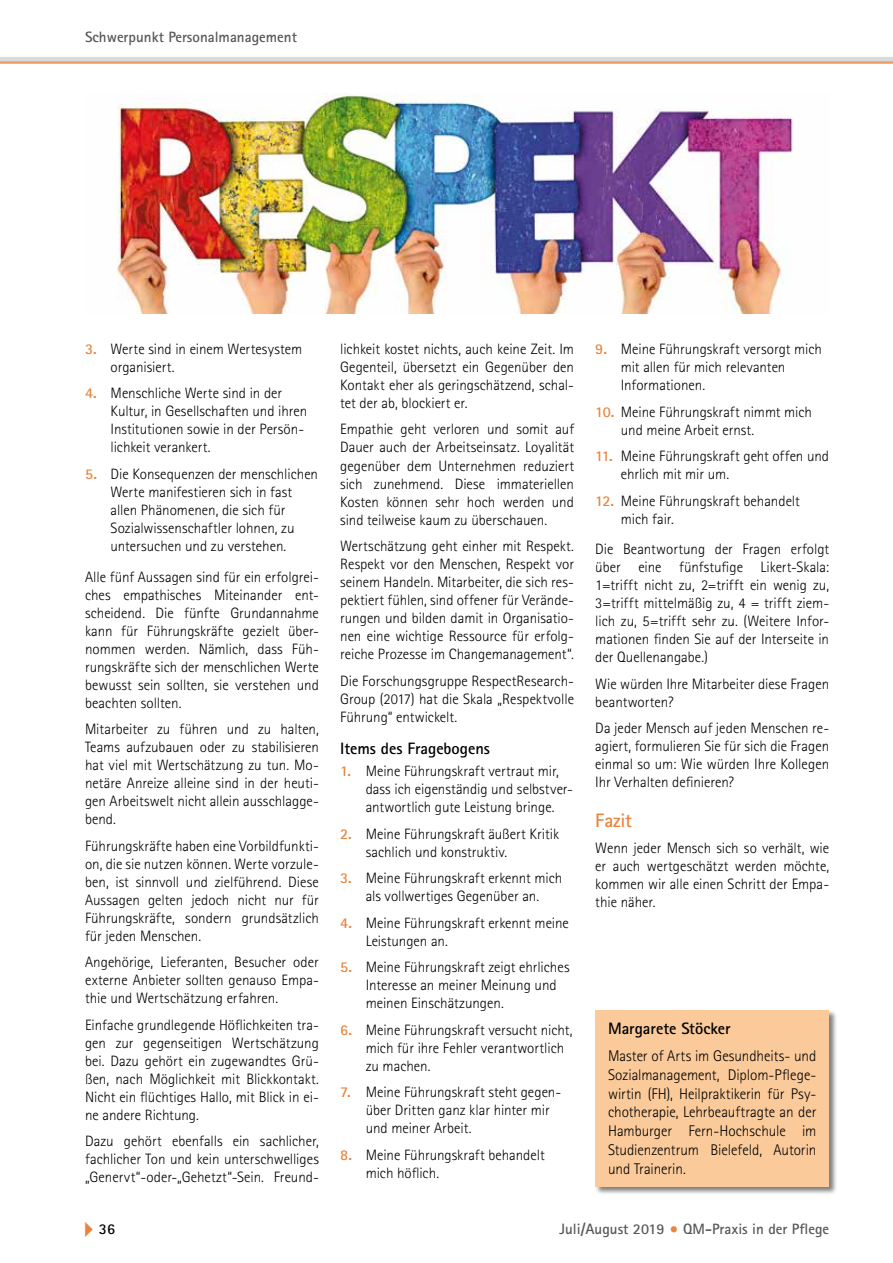
<style>
.page{position:relative;width:893px;height:1263px;background:#fff}
.page>*{position:absolute;margin:0;border:0;box-sizing:border-box;transform-origin:0 0}
.t1{font:700 19.5px "Rotis Sans Serif Std";letter-spacing:-.01em;color:#e8853e}
.t2{font:700 16.5px "Rotis Sans Serif Std";letter-spacing:-.005em;color:#000}
.t3{font:300 15.45px/18.8px "Rotis Sans Serif Std";letter-spacing:-.005em;color:#000;text-align:justify}
.t4{font:300 15px/18px "Rotis Sans Serif Std";letter-spacing:-.005em;color:#000}
.t5{font:700 15px "Rotis Sans Serif Std";color:#58585a}
.t6{font:700 15px "Rotis Sans Serif Std";color:#000}
.s1{font-weight:700;color:#e8853e}
.s2{color:#e8853e}
</style>
<div class="page">
<div style="left:0;top:49px;width:893px;height:20px;background:#fff;opacity:.59"></div>
<hr style="left:0;top:57px;width:893px;height:4px;background:#d9dadb">
<img style="left:117px;top:94px;width:676px;height:220px">
<div style="left:595px;top:1009px;width:243px;height:186px;background:#000;opacity:.5"></div>
<div style="left:595px;top:1010px;width:234px;height:176px;background:#faca9a"></div>
<p class="t5" style="left:85px;top:28px;width:213px">Schwerpunkt Personalmanagement</p>
<p class="t4" style="left:111px;top:340px;width:193px;text-indent:-26px"><span class="s1">3.</span> Werte sind in einem Wertesystem organisiert.</p>
<p class="t4" style="left:111px;top:384px;width:198px;text-indent:-26px"><span class="s1">4.</span> Menschliche Werte sind in der<br>Kultur, in Gesellschaften und ihren<br>Institutionen sowie in der Persön&shy;lichkeit verankert.</p>
<p class="t4" style="left:85px;top:465px;width:235px;text-align:center"><span class="s1">5.</span> Die Konsequenzen der menschlichen Werte manifestieren sich in fast<br>allen Phänomenen, die sich für Sozialwissenschaftler lohnen, zu untersuchen und zu verstehen.</p>
<p class="t4" style="left:85px;top:568px;width:235px;text-align:justify">Alle fünf Aussagen sind für ein erfolgrei&shy;ches empathisches Miteinander ent&shy;scheidend. Die fünfte Grundannahme kann für Führungskräfte gezielt über&shy;nommen werden. Nämlich, dass Füh&shy;rungskräfte sich der menschlichen Werte bewusst sein sollten, sie verstehen und beachten sollten.</p>
<p class="t4" style="left:85px;top:720px;width:235px;text-align:justify">Mitarbeiter zu führen und zu halten, Teams aufzubauen oder zu stabilisieren hat viel mit Wertschätzung zu tun. Mo&shy;netäre Anreize alleine sind in der heuti&shy;gen Arbeitswelt nicht allein ausschlagge&shy;bend.</p>
<p class="t4" style="left:85px;top:837px;width:235px;text-align:justify">Führungskräfte haben eine Vorbildfunkti&shy;on, die sie nutzen können. Werte vorzule&shy;ben, ist sinnvoll und zielführend. Diese Aussagen gelten jedoch nicht nur für Führungskräfte, sondern grundsätzlich für jeden Menschen.</p>
<p class="t4" style="left:85px;top:953px;width:235px;text-align:justify">Angehörige, Lieferanten, Besucher oder externe Anbieter sollten genauso Empa&shy;thie und Wertschätzung erfahren.</p>
<p class="t4" style="left:85px;top:1016px;width:235px;text-align:justify">Einfache grundlegende Höflichkeiten tra&shy;gen zur gegenseitigen Wertschätzung bei. Dazu gehört ein zugewandtes Grü&shy;ßen, nach Möglichkeit mit Blickkontakt.<br>Nicht ein flüchtiges Hallo, mit Blick in ei&shy;ne andere Richtung.</p>
<p class="t4" style="left:85px;top:1132px;width:235px;text-align:justify">Dazu gehört ebenfalls ein sachlicher, fachlicher Ton und kein unterschwelliges „Genervt“-oder-„Gehetzt“-Sein. Freund-</p>
<p class="t4" style="left:340px;top:340px;width:235px;text-align:justify">lichkeit kostet nichts, auch keine Zeit. Im Gegenteil, übersetzt ein Gegenüber den Kontakt eher als geringschätzend, schal&shy;tet der ab, blockiert er.</p>
<p class="t4" style="left:340px;top:420px;width:235px;text-align:justify">Empathie geht verloren und somit auf Dauer auch der Arbeitseinsatz. Loyalität gegenüber dem Unternehmen reduziert sich zunehmend. Diese immateriellen Kosten können sehr hoch werden und sind teilweise kaum zu überschauen.</p>
<p class="t4" style="left:340px;top:537px;width:235px;text-align:justify">Wertschätzung geht einher mit Respekt.<br>Respekt vor den Menschen, Respekt vor seinem Handeln. Mitarbeiter, die sich res&shy;pektiert fühlen, sind offener für Verände&shy;rungen und bilden damit in Organisatio&shy;nen eine wichtige Ressource für erfolg&shy;reiche Prozesse im Changemanagement“.</p>
<p class="t4" style="left:340px;top:671px;width:235px;text-align:justify">Die Forschungsgruppe RespectResearch-Group (2017) hat die Skala „Respektvolle Führung“ entwickelt.</p>
<p class="t2" style="left:340px;top:738px;width:151px">Items des Fragebogens</p>
<p class="t4" style="left:366px;top:762px;width:209px;text-indent:-26px"><span class="s1">1.</span> Meine Führungskraft vertraut mir, dass ich eigenständig und selbstver&shy;antwortlich gute Leistung bringe.</p>
<p class="t4" style="left:366px;top:824px;width:195px;text-indent:-26px"><span class="s1">2.</span> Meine Führungskraft äußert Kritik sachlich und konstruktiv.</p>
<p class="t4" style="left:340px;top:869px;width:224px;text-align:center"><span class="s1">3.</span> Meine Führungskraft erkennt mich als vollwertiges Gegenüber an.</p>
<p class="t4" style="left:366px;top:913px;width:205px;text-indent:-26px"><span class="s1">4.</span> Meine Führungskraft erkennt meine<br>Leistungen an.</p>
<p class="t4" style="left:366px;top:958px;width:205px;text-indent:-26px"><span class="s1">5.</span> Meine Führungskraft zeigt ehrliches<br>Interesse an meiner Meinung und meinen Einschätzungen.</p>
<p class="t4" style="left:366px;top:1020px;width:208px;text-indent:-26px"><span class="s1">6.</span> Meine Führungskraft versucht nicht, mich für ihre Fehler verantwortlich zu machen.</p>
<p class="t4" style="left:366px;top:1083px;width:197px;text-indent:-26px"><span class="s1">7.</span> Meine Führungskraft steht gegen&shy;über Dritten ganz klar hinter mir und meiner Arbeit.</p>
<p class="t4" style="left:366px;top:1145px;width:181px;text-indent:-26px"><span class="s1">8.</span> Meine Führungskraft behandelt mich höflich.</p>
<p class="t4" style="left:621px;top:340px;width:203px;text-indent:-26px"><span class="s1">9.</span> Meine Führungskraft versorgt mich mit allen für mich relevanten<br>Informationen.</p>
<p class="t4" style="left:621px;top:402px;width:193px;text-indent:-26px"><span class="s1">10.</span> Meine Führungskraft nimmt mich und meine Arbeit ernst.</p>
<p class="t4" style="left:621px;top:447px;width:210px;text-indent:-26px"><span class="s1">11.</span> Meine Führungskraft geht offen und ehrlich mit mir um.</p>
<p class="t4" style="left:621px;top:491px;width:181px;text-indent:-26px"><span class="s1">12.</span> Meine Führungskraft behandelt mich fair.</p>
<p class="t4" style="left:595px;top:540px;width:235px;text-align:justify">Die Beantwortung der Fragen erfolgt über eine fünfstufige Likert-Skala:<br>1=trifft nicht zu, 2=trifft ein wenig zu, 3=trifft mittelmäßig zu, 4 = trifft ziem&shy;lich zu, 5=trifft sehr zu. (Weitere Infor&shy;mationen finden Sie auf der Interseite in der Quellenangabe.)</p>
<p class="t4" style="left:595px;top:675px;width:235px">Wie würden Ihre Mitarbeiter diese Fragen beantworten?</p>
<p class="t4" style="left:595px;top:719px;width:235px;text-align:justify">Da jeder Mensch auf jeden Menschen re&shy;agiert, formulieren Sie für sich die Fragen einmal so um: Wie würden Ihre Kollegen Ihr Verhalten definieren?</p>
<h1 class="t1" style="left:595px;top:808px;width:38px">Fazit</h1>
<p class="t4" style="left:595px;top:839px;width:235px;text-align:justify">Wenn jeder Mensch sich so verhält, wie er auch wertgeschätzt werden möchte, kommen wir alle einen Schritt der Empa&shy;thie näher.</p>
<p class="t2" style="left:608px;top:1018px;width:124px">Margarete Stöcker</p>
<p class="t3" style="left:608px;top:1046px;width:210px">Master of Arts im Gesundheits- und Sozialmanagement, Diplom-Pflege&shy;wirtin (FH), Heilpraktikerin für Psy&shy;chotherapie, Lehrbeauftragte an der Hamburger Fern-Hochschule im Studienzentrum Bielefeld, Autorin und Trainerin.</p>
<p class="t6" style="left:99px;top:1220px;width:18px">36</p>
<p class="t5" style="left:560px;top:1220px;width:271px">Juli/August 2019 <span class="s2">•</span> QM-Praxis in der Pflege</p>
</div>
